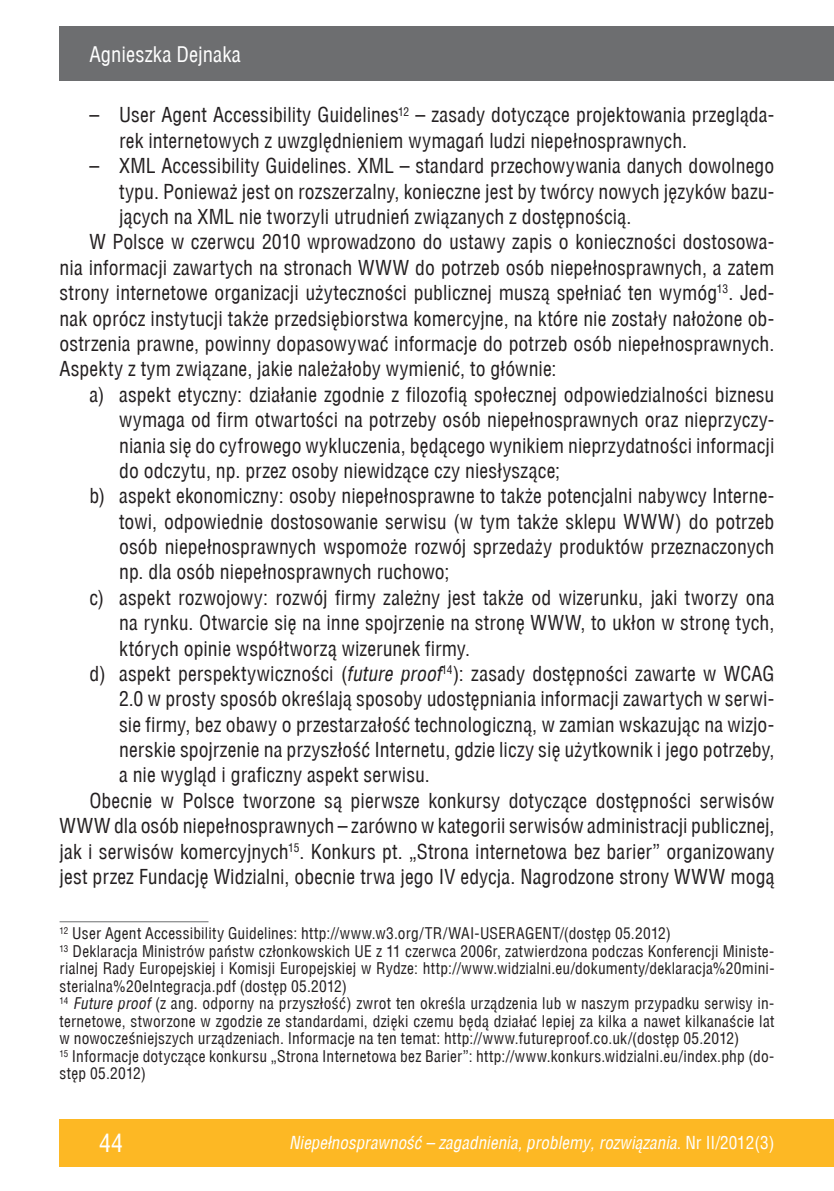
<style>
.page{position:relative;width:834px;height:1191px;background:#fff}
.page>*{position:absolute;margin:0;border:0;box-sizing:border-box;transform-origin:0 0}
.t1{font:24.5px "Switzerland Condensed";color:#fff}
.t2{font:21px "Switzerland Condensed";letter-spacing:.005em;color:#fff}
.t3{font:20.12px/25.4px "Switzerland Condensed";letter-spacing:.005em;color:#231f20}
.t4{font:italic 17.5px "Switzerland Condensed";color:#fff}
.t5{font:15.75px/17.5px "Switzerland Condensed";letter-spacing:.015em;color:#231f20}
.s1{font-style:italic}
.s2{font-style:normal}
</style>
<div class="page">
<div style="left:60px;top:1119px;width:773px;height:47px;background:#fdb824"></div>
<div style="left:60px;top:26px;width:773px;height:55px;background:#6d6e70"></div>
<hr style="left:60px;top:921px;width:148px;height:1px;background:#6d6e70">
<p class="t2" style="left:89px;top:42px;width:153px">Agnieszka Dejnaka</p>
<p class="t3" style="left:119px;top:102px;width:656px;text-indent:-30px">– User Agent Accessibility Guidelines<sup>12</sup> – zasady dotyczące projektowania przegląda&shy;rek internetowych z uwzględnieniem wymagań ludzi niepełnosprawnych.</p>
<p class="t3" style="left:89px;top:153px;width:686px">– XML Accessibility Guidelines. XML – standard przechowywania danych dowolnego</p>
<p class="t3" style="left:119px;top:179px;width:656px">typu. Ponieważ jest on rozszerzalny, konieczne jest by twórcy nowych języków bazu-</p>
<p class="t3" style="left:119px;top:204px;width:513px">jących na XML nie tworzyli utrudnień związanych z dostępnością.</p>
<p class="t3" style="left:89px;top:229px;width:686px">W Polsce w czerwcu 2010 wprowadzono do ustawy zapis o konieczności dostosowa-</p>
<p class="t3" style="left:60px;top:255px;width:716px">nia informacji zawartych na stronach WWW do potrzeb osób niepełnosprawnych, a zatem</p>
<p class="t3" style="left:60px;top:280px;width:716px">strony internetowe organizacji użyteczności publicznej muszą spełniać ten wymóg<sup>13</sup>. Jed-</p>
<p class="t3" style="left:60px;top:305px;width:716px">nak oprócz instytucji także przedsiębiorstwa komercyjne, na które nie zostały nałożone ob-</p>
<p class="t3" style="left:60px;top:331px;width:716px">ostrzenia prawne, powinny dopasowywać informacje do potrzeb osób niepełnosprawnych.</p>
<p class="t3" style="left:60px;top:356px;width:498px">Aspekty z tym związane, jakie należałoby wymienić, to głównie:</p>
<p class="t3" style="left:89px;top:382px;width:686px">a) aspekt etyczny: działanie zgodnie z filozofią społecznej odpowiedzialności biznesu</p>
<p class="t3" style="left:119px;top:407px;width:656px">wymaga od firm otwartości na potrzeby osób niepełnosprawnych oraz nieprzyczy-</p>
<p class="t3" style="left:119px;top:432px;width:656px">niania się do cyfrowego wykluczenia, będącego wynikiem nieprzydatności informacji</p>
<p class="t3" style="left:119px;top:458px;width:442px">do odczytu, np. przez osoby niewidzące czy niesłyszące;</p>
<p class="t3" style="left:89px;top:483px;width:686px">b) aspekt ekonomiczny: osoby niepełnosprawne to także potencjalni nabywcy Interne-</p>
<p class="t3" style="left:119px;top:508px;width:656px">towi, odpowiednie dostosowanie serwisu (w tym także sklepu WWW) do potrzeb</p>
<p class="t3" style="left:119px;top:534px;width:656px">osób niepełnosprawnych wspomoże rozwój sprzedaży produktów przeznaczonych</p>
<p class="t3" style="left:119px;top:559px;width:332px">np. dla osób niepełnosprawnych ruchowo;</p>
<p class="t3" style="left:89px;top:585px;width:686px">c) aspekt rozwojowy: rozwój firmy zależny jest także od wizerunku, jaki tworzy ona</p>
<p class="t3" style="left:119px;top:610px;width:656px">na rynku. Otwarcie się na inne spojrzenie na stronę WWW, to ukłon w stronę tych,</p>
<p class="t3" style="left:119px;top:635px;width:352px">których opinie współtworzą wizerunek firmy.</p>
<p class="t3" style="left:89px;top:661px;width:686px">d) aspekt perspektywiczności (<span class="s1">future proof</span><sup>14</sup>): zasady dostępności zawarte w WCAG</p>
<p class="t3" style="left:119px;top:686px;width:656px">2.0 w prosty sposób określają sposoby udostępniania informacji zawartych w serwi-</p>
<p class="t3" style="left:119px;top:711px;width:656px">sie firmy, bez obawy o przestarzałość technologiczną, w zamian wskazując na wizjo-</p>
<p class="t3" style="left:119px;top:737px;width:656px">nerskie spojrzenie na przyszłość Internetu, gdzie liczy się użytkownik i jego potrzeby,</p>
<p class="t3" style="left:119px;top:762px;width:312px">a nie wygląd i graficzny aspekt serwisu.</p>
<p class="t3" style="left:89px;top:788px;width:686px">Obecnie w Polsce tworzone są pierwsze konkursy dotyczące dostępności serwisów</p>
<p class="t3" style="left:60px;top:813px;width:716px">WWW dla osób niepełnosprawnych – zarówno w kategorii serwisów administracji publicznej,</p>
<p class="t3" style="left:60px;top:838px;width:716px">jak i serwisów komercyjnych<sup>15</sup>. Konkurs pt. „Strona internetowa bez barier” organizowany</p>
<p class="t3" style="left:60px;top:864px;width:716px">jest przez Fundację Widzialni, obecnie trwa jego IV edycja. Nagrodzone strony WWW mogą</p>
<p class="t5" style="left:60px;top:924px;width:716px"><sup>12</sup> User Agent Accessibility Guidelines: http://www.w3.org/TR/WAI-USERAGENT/(dostęp 05.2012)<br><sup>13</sup> Deklaracja Ministrów państw członkowskich UE z 11 czerwca 2006r, zatwierdzona podczas Konferencji Ministe&shy;rialnej Rady Europejskiej i Komisji Europejskiej w Rydze: http://www.widzialni.eu/dokumenty/deklaracja%20mini&shy;sterialna%20eIntegracja.pdf (dostęp 05.2012)<br><sup>14</sup> <span class="s1">Future proof</span> (z ang. odporny na przyszłość) zwrot ten określa urządzenia lub w naszym przypadku serwisy in&shy;ternetowe, stworzone w zgodzie ze standardami, dzięki czemu będą działać lepiej za kilka a nawet kilkanaście lat w nowocześniejszych urządzeniach. Informacje na ten temat: http://www.futureproof.co.uk/(dostęp 05.2012)<br><sup>15</sup> Informacje dotyczące konkursu „Strona Internetowa bez Barier”: http://www.konkurs.widzialni.eu/index.php (do&shy;stęp 05.2012)</p>
<p class="t1" style="left:99px;top:1129px;width:26px">44</p>
<p class="t4" style="left:289px;top:1132px;width:487px">Niepełnosprawność – zagadnienia, problemy, rozwiązania<span class="s2">. Nr II/2012(3)</span></p>
</div>
